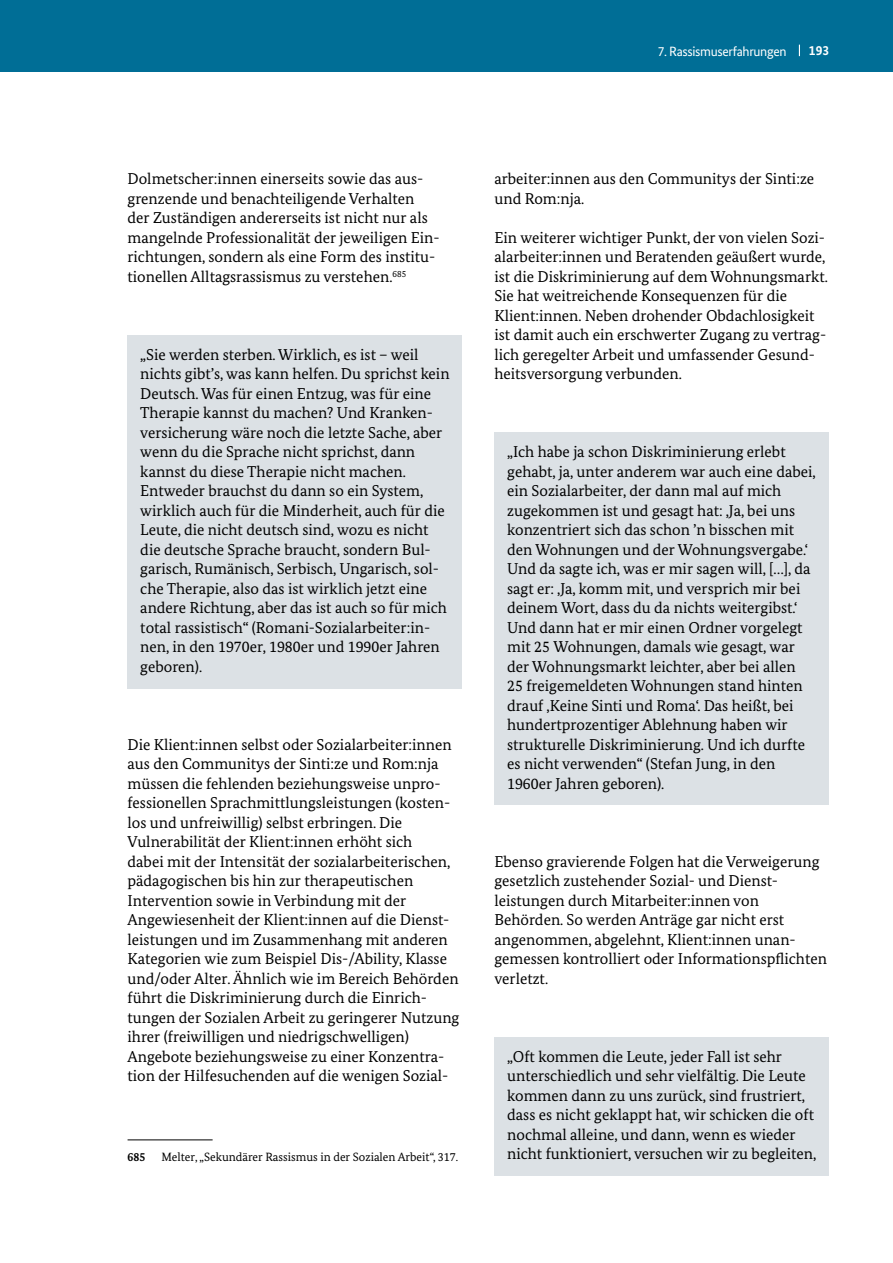
<style>
.page{position:relative;width:893px;height:1263px;background:#fff}
.page>*{position:absolute;margin:0;border:0;box-sizing:border-box;transform-origin:0 0}
.t1{font:15.75px/19.5px "Bundes Serif";color:#000}
.t2{font:13.5px "Bundes Sans";letter-spacing:-.025em;color:#fff}
.t3{font:700 13.5px "Bundes Sans";color:#fff}
.t4{font:12px "Bundes Serif";color:#000}
.t5{font:700 12px "Bundes Serif";color:#000}
</style>
<div class="page">
<div style="left:0;top:0;width:893px;height:72px;background:#006e96"></div>
<div style="left:128px;top:335px;width:334px;height:353px;background:#dce1e5"></div>
<hr style="left:128px;top:1139px;width:85px;height:1px;background:#000">
<div style="left:494px;top:432px;width:335px;height:373px;background:#dce1e5"></div>
<div style="left:494px;top:1037px;width:335px;height:139px;background:#dce1e5"></div>
<p class="t2" style="left:658px;top:43px;width:130px">7. Rassismuserfahrungen</p>
<p class="t3" style="left:809px;top:42px;width:22px">193</p>
<p class="t1" style="left:128px;top:169px;width:314px">Dolmetscher:innen einerseits sowie das aus&shy;grenzende und benachteiligende Verhalten der Zuständigen andererseits ist nicht nur als mangelnde Professionalität der jeweiligen Ein&shy;richtungen, sondern als eine Form des institu&shy;tionellen Alltagsrassismus zu verstehen.<sup>685</sup></p>
<p class="t1" style="left:140px;top:344px;width:311px">„Sie werden sterben. Wirklich, es ist – weil nichts gibt’s, was kann helfen. Du sprichst kein Deutsch. Was für einen Entzug, was für eine Therapie kannst du machen? Und Kranken&shy;versicherung wäre noch die letzte Sache, aber wenn du die Sprache nicht sprichst, dann kannst du diese Therapie nicht machen.<br>Entweder brauchst du dann so ein System, wirklich auch für die Minderheit, auch für die Leute, die nicht deutsch sind, wozu es nicht die deutsche Sprache braucht, sondern Bul&shy;garisch, Rumänisch, Serbisch, Ungarisch, sol&shy;che Therapie, also das ist wirklich jetzt eine andere Richtung, aber das ist auch so für mich total rassistisch“ (Romani-Sozialarbeiter:in&shy;nen, in den 1970er, 1980er und 1990er Jahren geboren).</p>
<p class="t1" style="left:128px;top:734px;width:333px">Die Klient:innen selbst oder Sozialarbeiter:innen aus den Communitys der Sinti:ze und Rom:nja müssen die fehlenden beziehungsweise unpro&shy;fessionellen Sprachmittlungsleistungen (kosten&shy;los und unfreiwillig) selbst erbringen. Die Vulnerabilität der Klient:innen erhöht sich<br>dabei mit der Intensität der sozialarbeiterischen, pädagogischen bis hin zur therapeutischen Intervention sowie in Verbindung mit der Angewiesenheit der Klient:innen auf die Dienst&shy;leistungen und im Zusammenhang mit anderen Kategorien wie zum Beispiel Dis-/Ability, Klasse und/oder Alter. Ähnlich wie im Bereich Behörden führt die Diskriminierung durch die Einrich&shy;tungen der Sozialen Arbeit zu geringerer Nutzung ihrer (freiwilligen und niedrigschwelligen)<br>Angebote beziehungsweise zu einer Konzentra&shy;tion der Hilfesuchenden auf die wenigen Sozial-</p>
<h4 class="t5" style="left:128px;top:1149px;width:19px">685</h4>
<h4 class="t4" style="left:162px;top:1149px;width:298px">Melter, „Sekundärer Rassismus in der Sozialen Arbeit“, 317.</h4>
<p class="t1" style="left:494px;top:169px;width:321px">arbeiter:innen aus den Communitys der Sinti:ze und Rom:nja.</p>
<p class="t1" style="left:494px;top:227px;width:335px">Ein weiterer wichtiger Punkt, der von vielen Sozi&shy;alarbeiter:innen und Beratenden geäußert wurde, ist die Diskriminierung auf dem Wohnungsmarkt.<br>Sie hat weitreichende Konsequenzen für die Klient:innen. Neben drohender Obdachlosigkeit ist damit auch ein erschwerter Zugang zu vertrag&shy;lich geregelter Arbeit und umfassender Gesund&shy;heitsversorgung verbunden.</p>
<p class="t1" style="left:507px;top:442px;width:310px">„Ich habe ja schon Diskriminierung erlebt gehabt, ja, unter anderem war auch eine dabei, ein Sozialarbeiter, der dann mal auf mich zugekommen ist und gesagt hat: ‚Ja, bei uns konzentriert sich das schon ’n bisschen mit den Wohnungen und der Wohnungsvergabe.‘ Und da sagte ich, was er mir sagen will, […], da sagt er: ‚Ja, komm mit, und versprich mir bei deinem Wort, dass du da nichts weitergibst.‘ Und dann hat er mir einen Ordner vorgelegt mit 25 Wohnungen, damals wie gesagt, war der Wohnungsmarkt leichter, aber bei allen<br>25 freigemeldeten Wohnungen stand hinten drauf ‚Keine Sinti und Roma‘. Das heißt, bei hundertprozentiger Ablehnung haben wir strukturelle Diskriminierung. Und ich durfte es nicht verwenden“ (Stefan Jung, in den 1960er Jahren geboren).</p>
<p class="t1" style="left:494px;top:851px;width:334px">Ebenso gravierende Folgen hat die Verweigerung gesetzlich zustehender Sozial- und Dienst&shy;leistungen durch Mitarbeiter:innen von Behörden. So werden Anträge gar nicht erst angenommen, abgelehnt, Klient:innen unan&shy;gemessen kontrolliert oder Informationspflichten verletzt.</p>
<p class="t1" style="left:507px;top:1046px;width:311px">„Oft kommen die Leute, jeder Fall ist sehr unterschiedlich und sehr vielfältig. Die Leute kommen dann zu uns zurück, sind frustriert, dass es nicht geklappt hat, wir schicken die oft nochmal alleine, und dann, wenn es wieder nicht funktioniert, versuchen wir zu begleiten,</p>
</div>
